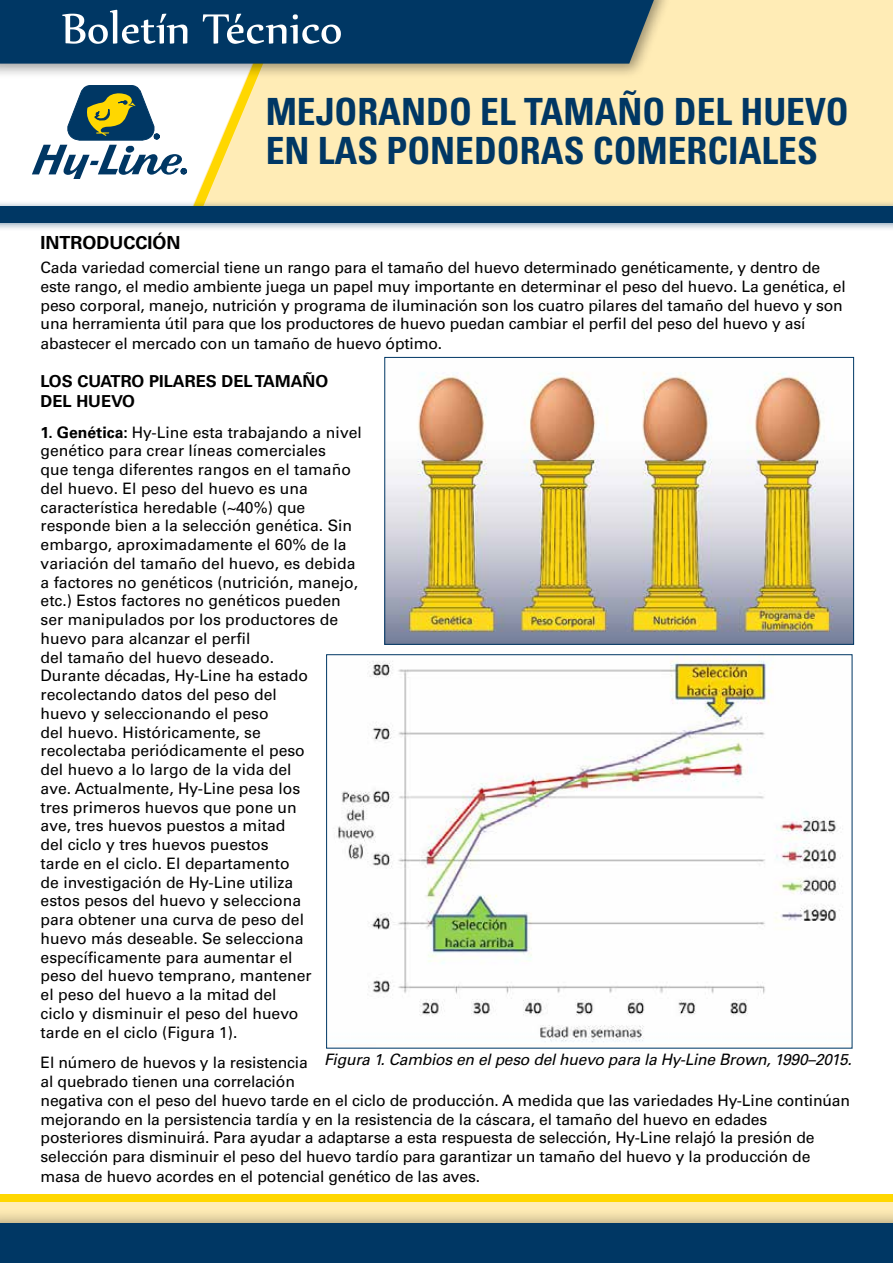
<style>
.page{position:relative;width:893px;height:1263px;background:#fff}
.page>*{position:absolute;margin:0;border:0;box-sizing:border-box;transform-origin:0 0}
.t1{font:51px "Nyala";color:#fff}
.t2{font:700 condensed 37.5px/39px "Univers LT Std";color:#003764}
.t3{font:700 18px "Univers LT Std";color:#000}
.t4{font:700 16.5px/19.5px "Univers LT Std";color:#000}
.t5{font:15.75px/18.8px "Univers LT Std";color:#000}
.t6{font:italic 15.75px "Univers LT Std";letter-spacing:-.015em;color:#000}
.s1{font-weight:700}
</style>
<div class="page">
<div style="left:0;top:1194px;width:893px;height:69px;background:#ffecb6"></div>
<div style="left:0;top:1194px;width:893px;height:8px;background:#ffd700"></div>
<div style="left:0;top:1207px;width:893px;height:56px;background:#000;opacity:.4"></div>
<div style="left:0;top:1223px;width:893px;height:40px;background:#003764"></div>
<div style="left:183px;top:0;width:710px;height:214px;background:#ffecb6"></div>
<div style="left:0;top:200px;width:893px;height:32px;background:#003764;opacity:.5"></div>
<div style="left:0;top:206px;width:893px;height:16px;background:#003764"></div>
<div style="left:0;top:0;width:673px;height:79px;background:#000;opacity:.4"></div>
<svg style="left:0;top:0;width:658px;height:206px"></svg>
<img style="left:336px;top:656px;width:507px;height:387px">
<img style="left:386px;top:372px;width:466px;height:271px">
<div style="left:384px;top:357px;width:470px;height:288px;border:1px solid #003764"></div>
<h1 class="t1" style="left:62px;top:-2px;width:282px">Boletín Técnico</h1>
<h2 class="t2" style="left:266px;top:92px;width:585px">MEJORANDO EL TAMAÑO DEL HUEVO<br>EN LAS PONEDORAS COMERCIALES</h2>
<p class="t3" style="left:41px;top:232px;width:141px">INTRODUCCIÓN</p>
<p class="t5" style="left:41px;top:258px;width:807px">Cada variedad comercial tiene un rango para el tamaño del huevo determinado genéticamente, y dentro de este rango, el medio ambiente juega un papel muy importante en determinar el peso del huevo. La genética, el peso corporal, manejo, nutrición y programa de iluminación son los cuatro pilares del tamaño del huevo y son una herramienta útil para que los productores de huevo puedan cambiar el perfil del peso del huevo y así abastecer el mercado con un tamaño de huevo óptimo.</p>
<p class="t4" style="left:41px;top:372px;width:289px">LOS CUATRO PILARES DEL TAMAÑO<br>DEL HUEVO</p>
<p class="t5" style="left:41px;top:423px;width:323px"><span class="s1">1. Genética:</span> Hy-Line esta trabajando a nivel genético para crear líneas comerciales<br>que tenga diferentes rangos en el tamaño del huevo. El peso del huevo es una característica heredable (~40%) que responde bien a la selección genética. Sin embargo, aproximadamente el 60% de la variación del tamaño del huevo, es debida a factores no genéticos (nutrición, manejo, etc.) Estos factores no genéticos pueden ser manipulados por los productores de huevo para alcanzar el perfil<br>del tamaño del huevo deseado.<br>Durante décadas, Hy-Line ha estado recolectando datos del peso del<br>huevo y seleccionando el peso<br>del huevo. Históricamente, se<br>recolectaba periódicamente el peso<br>del huevo a lo largo de la vida del<br>ave. Actualmente, Hy-Line pesa los<br>tres primeros huevos que pone un<br>ave, tres huevos puestos a mitad<br>del ciclo y tres huevos puestos<br>tarde en el ciclo. El departamento<br>de investigación de Hy-Line utiliza<br>estos pesos del huevo y selecciona<br>para obtener una curva de peso del<br>huevo más deseable. Se selecciona específicamente para aumentar el<br>peso del huevo temprano, mantener<br>el peso del huevo a la mitad del<br>ciclo y disminuir el peso del huevo<br>tarde en el ciclo (Figura 1).</p>
<p class="t5" style="left:41px;top:1053px;width:811px">El número de huevos y la resistencia<br>al quebrado tienen una correlación<br>negativa con el peso del huevo tarde en el ciclo de producción. A medida que las variedades Hy-Line continúan mejorando en la persistencia tardía y en la resistencia de la cáscara, el tamaño del huevo en edades posteriores disminuirá. Para ayudar a adaptarse a esta respuesta de selección, Hy-Line relajó la presión de selección para disminuir el peso del huevo tardío para garantizar un tamaño del huevo y la producción de masa de huevo acordes en el potencial genético de las aves.</p>
<p class="t6" style="left:324px;top:1049px;width:529px">Figura 1. Cambios en el peso del huevo para la Hy-Line Brown, 1990–2015.</p>
</div>
